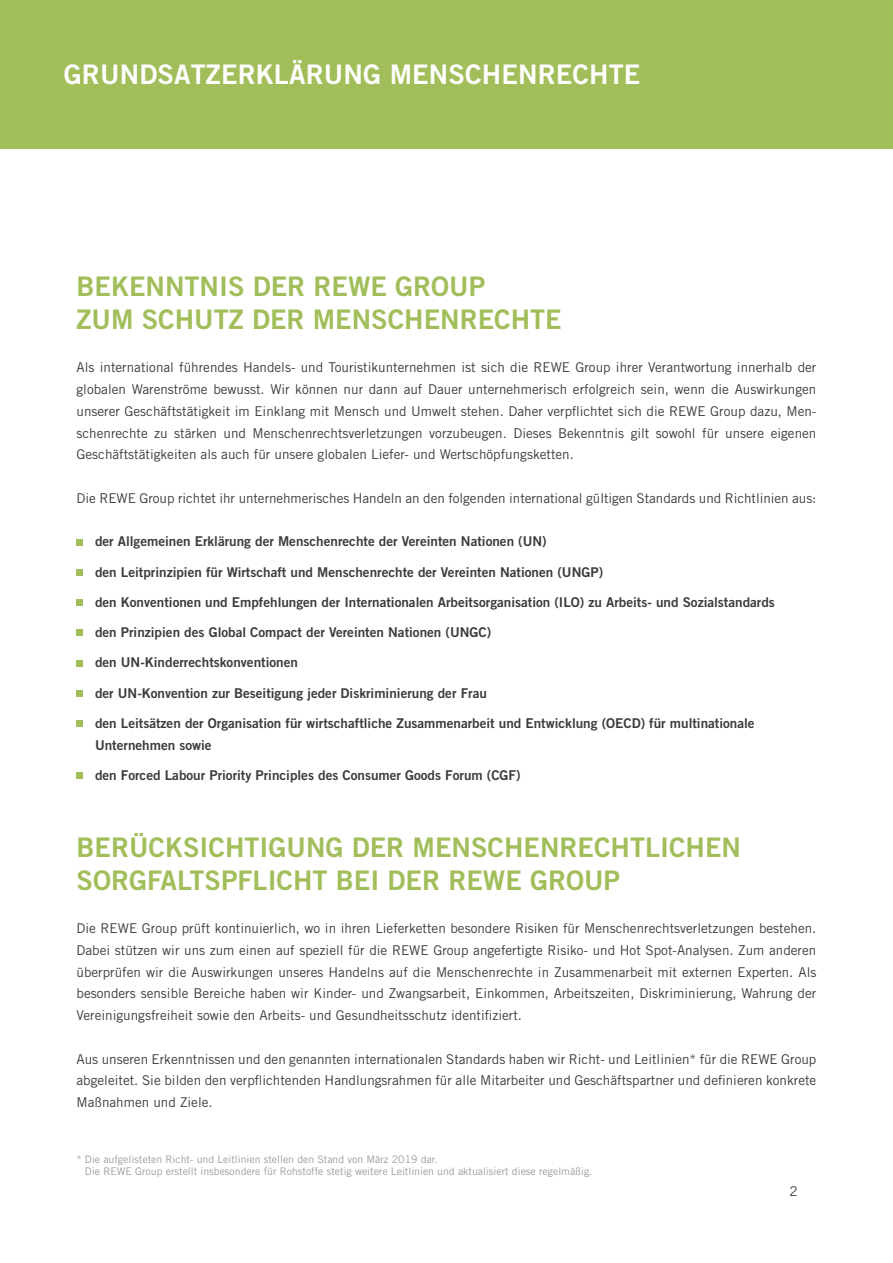
<style>
.page{position:relative;width:893px;height:1263px;background:#fff}
.page>*{position:absolute;margin:0;border:0;box-sizing:border-box;transform-origin:0 0}
.t1{font:27px/33px "Trade Gothic LT Std Bd 2";color:#a1be5a}
.t2{font:27px "Trade Gothic LT Std Bd 2";letter-spacing:.005em;color:#fff}
.t3{font:13.5px/21.8px "Trade Gothic LT Std";color:#3c3c3b;text-align:justify}
.t4{font:13.5px/21.8px "Trade Gothic LT Std Bd 2";color:#3c3c3b}
.t5{font:10.5px/12px "Trade Gothic LT Std";color:#9d9d9c}
</style>
<div class="page">
<svg style="left:77px;top:539px;width:6px;height:6px"></svg>
<svg style="left:77px;top:569px;width:6px;height:6px"></svg>
<div style="left:77px;top:599px;width:6px;height:7px;background:#a1be5a"></div>
<svg style="left:77px;top:630px;width:6px;height:6px"></svg>
<svg style="left:77px;top:660px;width:6px;height:6px"></svg>
<svg style="left:77px;top:690px;width:6px;height:6px"></svg>
<div style="left:77px;top:720px;width:6px;height:7px;background:#a1be5a"></div>
<div style="left:77px;top:772px;width:6px;height:7px;background:#a1be5a"></div>
<div style="left:0;top:0;width:893px;height:148px;background:#a1be5a"></div>
<h1 class="t2" style="left:64px;top:58px;width:578px">GRUNDSATZERKLÄRUNG MENSCHENRECHTE</h1>
<h1 class="t1" style="left:77px;top:269px;width:487px">BEKENNTNIS DER REWE GROUP<br>ZUM SCHUTZ DER MENSCHENRECHTE</h1>
<p class="t3" style="left:77px;top:357px;width:741px">Als international führendes Handels- und Touristikunternehmen ist sich die REWE Group ihrer Verantwortung innerhalb der globalen Warenströme bewusst. Wir können nur dann auf Dauer unternehmerisch erfolgreich sein, wenn die Auswirkungen unserer Geschäftstätigkeit im Einklang mit Mensch und Umwelt stehen. Daher verpflichtet sich die REWE Group dazu, Men&shy;schenrechte zu stärken und Menschenrechtsverletzungen vorzubeugen. Dieses Bekenntnis gilt sowohl für unsere eigenen Geschäftstätigkeiten als auch für unsere globalen Liefer- und Wertschöpfungsketten.</p>
<p class="t3" style="left:77px;top:487px;width:741px">Die REWE Group richtet ihr unternehmerisches Handeln an den folgenden international gültigen Standards und Richtlinien aus:</p>
<p class="t4" style="left:95px;top:530px;width:453px">der Allgemeinen Erklärung der Menschenrechte der Vereinten Nationen (UN)</p>
<p class="t4" style="left:95px;top:561px;width:510px">den Leitprinzipien für Wirtschaft und Menschenrechte der Vereinten Nationen (UNGP)</p>
<p class="t4" style="left:95px;top:591px;width:681px">den Konventionen und Empfehlungen der Internationalen Arbeitsorganisation (ILO) zu Arbeits- und Sozialstandards</p>
<p class="t4" style="left:95px;top:621px;width:398px">den Prinzipien des Global Compact der Vereinten Nationen (UNGC)</p>
<p class="t4" style="left:95px;top:651px;width:204px">den UN-Kinderrechtskonventionen</p>
<p class="t4" style="left:95px;top:682px;width:393px">der UN-Konvention zur Beseitigung jeder Diskriminierung der Frau</p>
<p class="t4" style="left:95px;top:712px;width:661px">den Leitsätzen der Organisation für wirtschaftliche Zusammenarbeit und Entwicklung (OECD) für multinationale<br>Unternehmen sowie</p>
<p class="t4" style="left:95px;top:764px;width:427px">den Forced Labour Priority Principles des Consumer Goods Forum (CGF)</p>
<h1 class="t1" style="left:77px;top:830px;width:666px">BERÜCKSICHTIGUNG DER MENSCHENRECHTLICHEN<br>SORGFALTSPFLICHT BEI DER REWE GROUP</h1>
<p class="t3" style="left:77px;top:917px;width:741px">Die REWE Group prüft kontinuierlich, wo in ihren Lieferketten besondere Risiken für Menschenrechtsverletzungen bestehen.<br>Dabei stützen wir uns zum einen auf speziell für die REWE Group angefertigte Risiko- und Hot Spot-Analysen. Zum anderen überprüfen wir die Auswirkungen unseres Handelns auf die Menschenrechte in Zusammenarbeit mit externen Experten. Als besonders sensible Bereiche haben wir Kinder- und Zwangsarbeit, Einkommen, Arbeitszeiten, Diskriminierung, Wahrung der Vereinigungsfreiheit sowie den Arbeits- und Gesundheitsschutz identifiziert.</p>
<p class="t3" style="left:77px;top:1048px;width:741px">Aus unseren Erkenntnissen und den genannten internationalen Standards haben wir Richt- und Leitlinien* für die REWE Group abgeleitet. Sie bilden den verpflichtenden Handlungsrahmen für alle Mitarbeiter und Geschäftspartner und definieren konkrete Maßnahmen und Ziele.</p>
<p class="t5" style="left:85px;top:1153px;width:509px;text-indent:-8px">* Die aufgelisteten Richt- und Leitlinien stellen den Stand von März 2019 dar.<br>Die REWE Group erstellt insbesondere für Rohstoffe stetig weitere Leitlinien und aktualisiert diese regelmäßig.</p>
<p class="t3" style="left:789px;top:1180px;width:10px">2</p>
</div>
